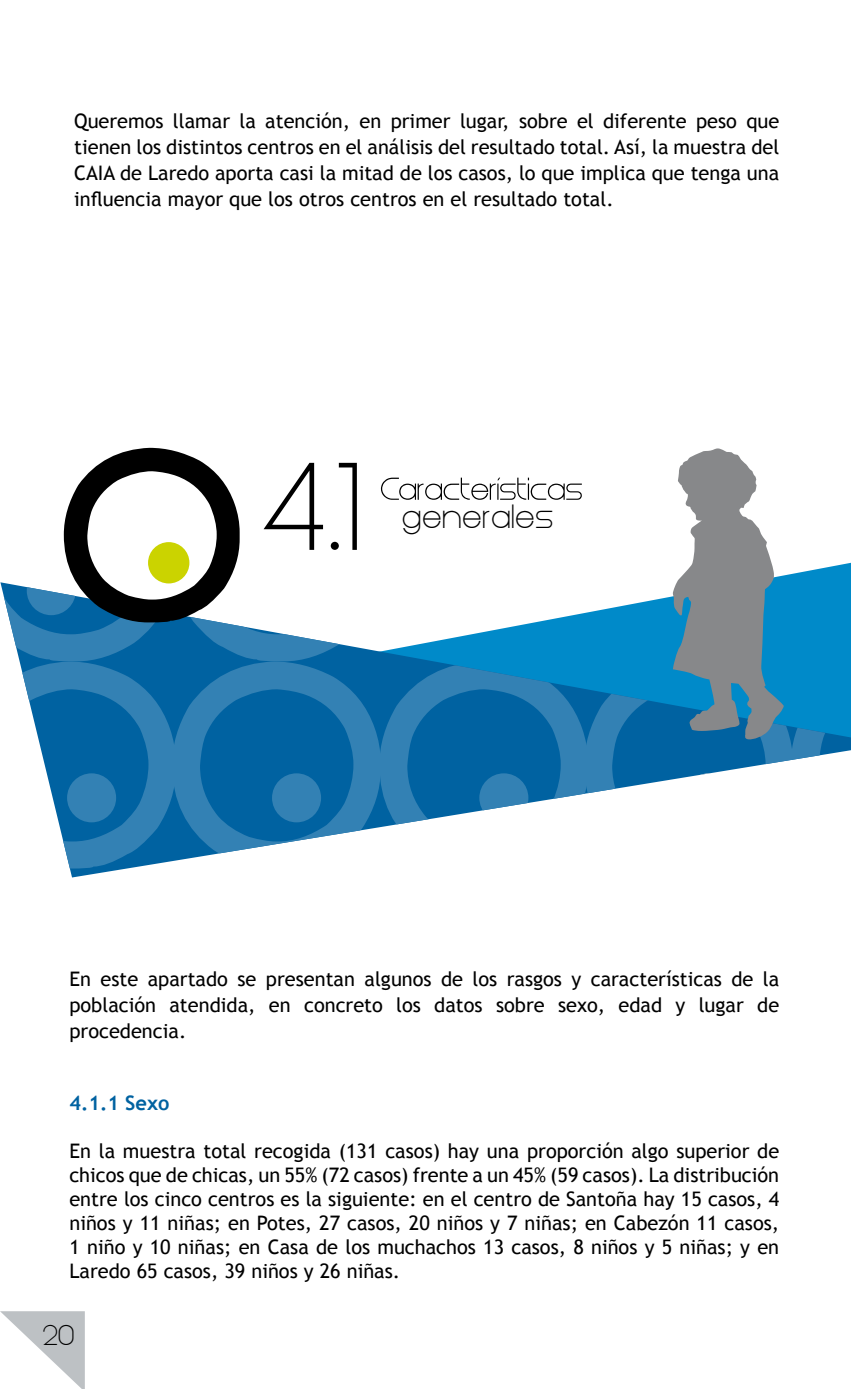
<style>
.page{position:relative;width:851px;height:1389px;background:#fff}
.page>*{position:absolute;margin:0;border:0;box-sizing:border-box;transform-origin:0 0}
.t1{font:28px "Steiner";letter-spacing:.04em;color:#000}
.t2{font:24px "Steiner";color:#000}
.t3{font:20px/26px "Trebuchet MS";color:#000;text-align:justify}
.t4{font:700 20px "Trebuchet MS";color:#0062a1}
</style>
<div class="page">
<svg style="left:0;top:1311px;width:85px;height:78px"></svg>
<svg style="left:0;top:448px;width:850px;height:421px"></svg>
<p class="t3" style="left:74px;top:108px;width:706px">Queremos llamar la atención, en primer lugar, sobre el diferente peso que tienen los distintos centros en el análisis del resultado total. Así, la muestra del CAIA de Laredo aporta casi la mitad de los casos, lo que implica que tenga una influencia mayor que los otros centros en el resultado total.</p>
<h1 class="t1" style="left:402px;top:505px;width:152px">generales</h1>
<p class="t3" style="left:69px;top:966px;width:711px">En este apartado se presentan algunos de los rasgos y características de la población atendida, en concreto los datos sobre sexo, edad y lugar de procedencia.</p>
<p class="t4" style="left:69px;top:1090px;width:101px">4.1.1 Sexo</p>
<p class="t3" style="left:69px;top:1139px;width:711px;line-height:24px">En la muestra total recogida (131 casos) hay una proporción algo superior de chicos que de chicas, un 55% (72 casos) frente a un 45% (59 casos). La distribución entre los cinco centros es la siguiente: en el centro de Santoña hay 15 casos, 4 niños y 11 niñas; en Potes, 27 casos, 20 niños y 7 niñas; en Cabezón 11 casos, 1 niño y 10 niñas; en Casa de los muchachos 13 casos, 8 niños y 5 niñas; y en Laredo 65 casos, 39 niños y 26 niñas.</p>
<p class="t2" style="left:43px;top:1325px;width:33px">20</p>
</div>
